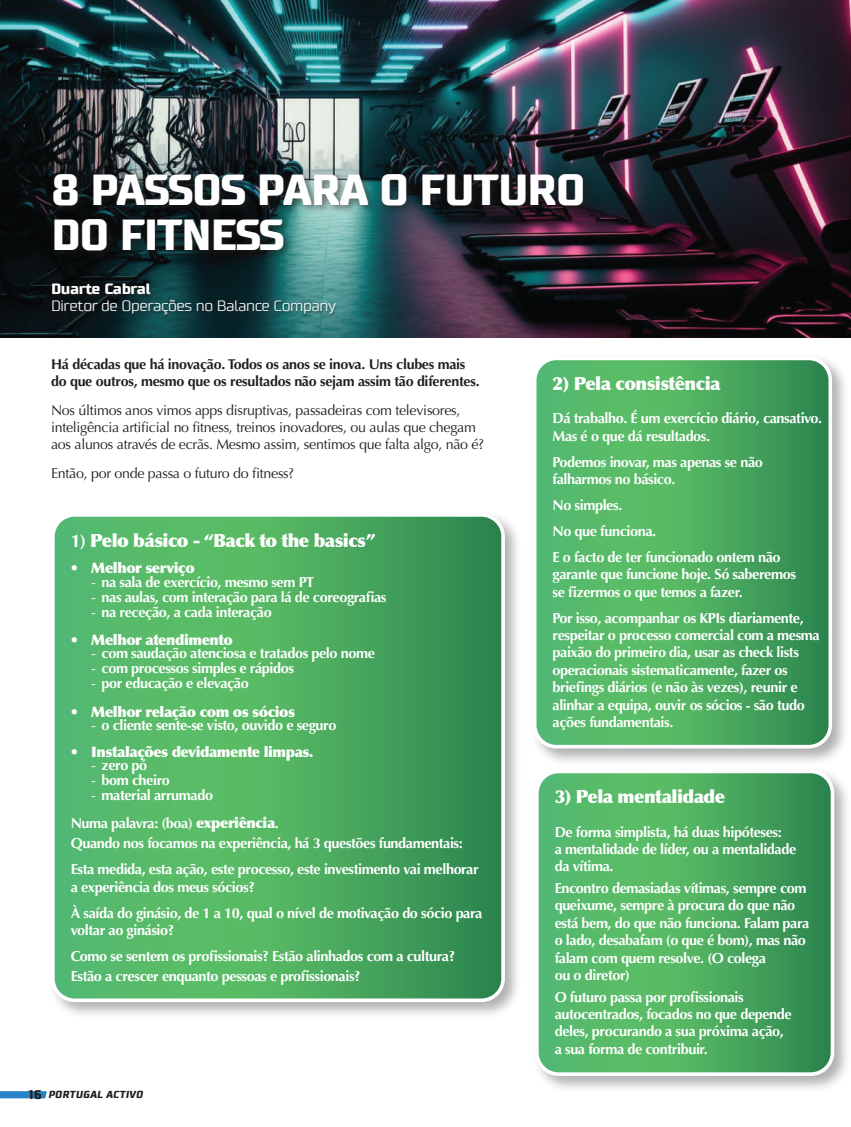
<style>
.page{position:relative;width:851px;height:1127px;background:#fff}
.page>*{position:absolute;margin:0;border:0;box-sizing:border-box;transform-origin:0 0}
.t1{font:700 43.5px/45px "Supermolot";letter-spacing:-.04em;color:#fff}
.t2{font:900 18.15px "Optima";letter-spacing:-.03em;color:#fff}
.t3{font:300 15px "Supermolot";letter-spacing:-.03em;color:#fff}
.t4{font:700 15px "Supermolot";letter-spacing:-.03em;color:#fff}
.t5{font:700 14.55px/17.4px "Optima";letter-spacing:-.03em;color:#fff}
.t6{font:900 14.55px "Optima";letter-spacing:-.03em;color:#fff}
.t7{font:14.25px/17.1px "Optima";letter-spacing:-.02em;color:#231f20}
.t8{font:700 14.25px/17.1px "Optima";letter-spacing:-.02em;color:#231f20}
.t9{font:italic 700 10.2px "Supermolot";letter-spacing:.01em;color:#231f20}
.s1{font-weight:700}
.s2{font-weight:400}
.s3{font-weight:900}
.s4{font-style:normal;font-size:12.6px}
</style>
<div class="page">
<svg style="left:0;top:1091px;width:47px;height:7px"></svg>
<img style="left:0;top:0;width:850px;height:338px">
<div style="left:49px;top:170px;width:544px;height:90px;background:#231f20;opacity:.61"></div>
<div style="left:52px;top:283px;width:287px;height:34px;background:#231f20;opacity:.6"></div>
<div style="left:48px;top:510px;width:474px;height:509px;background:#231f20;opacity:.35"></div>
<svg style="left:53px;top:515px;width:450px;height:485px"></svg>
<div style="left:51px;top:513px;width:454px;height:489px;border:4px solid #fff;border-radius:22px"></div>
<div style="left:530px;top:354px;width:319px;height:412px;background:#231f20;opacity:.35"></div>
<svg style="left:534px;top:358px;width:296px;height:389px"></svg>
<div style="left:533px;top:357px;width:299px;height:391px;border:4px solid #fff;border-radius:22px"></div>
<div style="left:532px;top:767px;width:318px;height:326px;background:#231f20;opacity:.35"></div>
<svg style="left:536px;top:771px;width:296px;height:303px"></svg>
<div style="left:535px;top:770px;width:299px;height:306px;border:4px solid #fff;border-radius:22px"></div>
<h1 class="t1" style="left:51px;top:167px;width:536px">8 PASSOS PARA O FUTURO<br>DO FITNESS</h1>
<p class="t4" style="left:51px;top:280px;width:101px">Duarte Cabral</p>
<p class="t3" style="left:51px;top:296px;width:286px">Diretor de Operações no Balance Company</p>
<p class="t8" style="left:51px;top:355px;width:430px">Há décadas que há inovação. Todos os anos se inova. Uns clubes mais do que outros, mesmo que os resultados não sejam assim tão diferentes.</p>
<p class="t7" style="left:51px;top:402px;width:434px">Nos últimos anos vimos apps disruptivas, passadeiras com televisores, inteligência artificial no fitness, treinos inovadores, ou aulas que chegam aos alunos através de ecrãs. Mesmo assim, sentimos que falta algo, não é?</p>
<p class="t7" style="left:51px;top:465px;width:244px">Então, por onde passa o futuro do fitness?</p>
<p class="t2" style="left:71px;top:529px;width:306px"><span class="s1">1)</span> Pelo básico - “Back to the basics”</p>
<p class="t6" style="left:71px;top:559px;width:125px">• Melhor serviço</p>
<p class="t5" style="left:91px;top:573px;width:224px"><span class="s2">-</span> na sala de exercício, mesmo sem PT</p>
<p class="t5" style="left:91px;top:588px;width:297px"><span class="s2">-</span> nas aulas, com interação para lá de coreografias</p>
<p class="t5" style="left:91px;top:603px;width:182px"><span class="s2">-</span> na receção, a cada interação</p>
<p class="t6" style="left:71px;top:631px;width:164px">• Melhor atendimento</p>
<p class="t5" style="left:91px;top:645px;width:285px"><span class="s2">-</span> com saudação atenciosa e tratados pelo nome</p>
<p class="t5" style="left:91px;top:660px;width:204px"><span class="s2">-</span> com processos simples e rápidos</p>
<p class="t5" style="left:91px;top:675px;width:159px"><span class="s2">-</span> por educação e elevação</p>
<p class="t6" style="left:71px;top:703px;width:226px">• Melhor relação com os sócios</p>
<p class="t5" style="left:91px;top:716px;width:247px"><span class="s2">-</span> o cliente sente-se visto, ouvido e seguro</p>
<p class="t6" style="left:71px;top:743px;width:244px">• Instalações devidamente limpas.</p>
<p class="t5" style="left:91px;top:756px;width:58px"><span class="s2">-</span> zero pó</p>
<p class="t5" style="left:91px;top:771px;width:80px"><span class="s2">-</span> bom cheiro</p>
<p class="t5" style="left:71px;top:781px;width:210px;line-height:28.3px;text-indent:21px"><span class="s2">-</span> material arrumado<br>Numa palavra: (boa) <span class="s3">experiência</span>.</p>
<p class="t5" style="left:71px;top:831px;width:409px;line-height:26px">Quando nos focamos na experiência, há 3 questões fundamentais:<br>Esta medida, esta ação, este processo, este investimento vai melhorar</p>
<p class="t5" style="left:71px;top:874px;width:413px;line-height:26px">a experiência dos meus sócios?<br>À saída do ginásio, de 1 a 10, qual o nível de motivação do sócio para</p>
<p class="t5" style="left:71px;top:917px;width:386px;line-height:26px">voltar ao ginásio?<br>Como se sentem os profissionais? Estão alinhados com a cultura?</p>
<p class="t5" style="left:71px;top:967px;width:291px">Estão a crescer enquanto pessoas e profissionais?</p>
<p class="t9" style="left:29px;top:1088px;width:116px"><span class="s4">16</span> PORTUGAL ACTIVO</p>
<p class="t2" style="left:552px;top:373px;width:169px">2) Pela consistência</p>
<p class="t5" style="left:552px;top:410px;width:271px">Dá trabalho. É um exercício diário, cansativo.<br>Mas é o que dá resultados.</p>
<p class="t5" style="left:552px;top:453px;width:212px">Podemos inovar, mas apenas se não falharmos no básico.</p>
<p class="t5" style="left:552px;top:492px;width:229px;line-height:26px">No simples.<br>No que funciona.<br>E o facto de ter funcionado ontem não</p>
<p class="t5" style="left:552px;top:566px;width:245px">garante que funcione hoje. Só saberemos se fizermos o que temos a fazer.</p>
<p class="t5" style="left:552px;top:609px;width:269px">Por isso, acompanhar os KPIs diariamente, respeitar o processo comercial com a mesma paixão do primeiro dia, usar as check lists operacionais sistematicamente, fazer os briefings diários (e não às vezes), reunir e alinhar a equipa, ouvir os sócios - são tudo ações fundamentais.</p>
<p class="t2" style="left:554px;top:786px;width:172px">3) Pela mentalidade</p>
<p class="t5" style="left:554px;top:823px;width:243px">De forma simplista, há duas hipóteses:<br>a mentalidade de líder, ou a mentalidade da vítima.</p>
<p class="t5" style="left:554px;top:879px;width:256px">Encontro demasiadas vítimas, sempre com queixume, sempre à procura do que não está bem, do que não funciona. Falam para o lado, desabafam (o que é bom), mas não falam com quem resolve. (O colega<br>ou o diretor)</p>
<p class="t5" style="left:554px;top:988px;width:238px">O futuro passa por profissionais autocentrados, focados no que depende deles, procurando a sua próxima ação, a sua forma de contribuir.</p>
</div>
